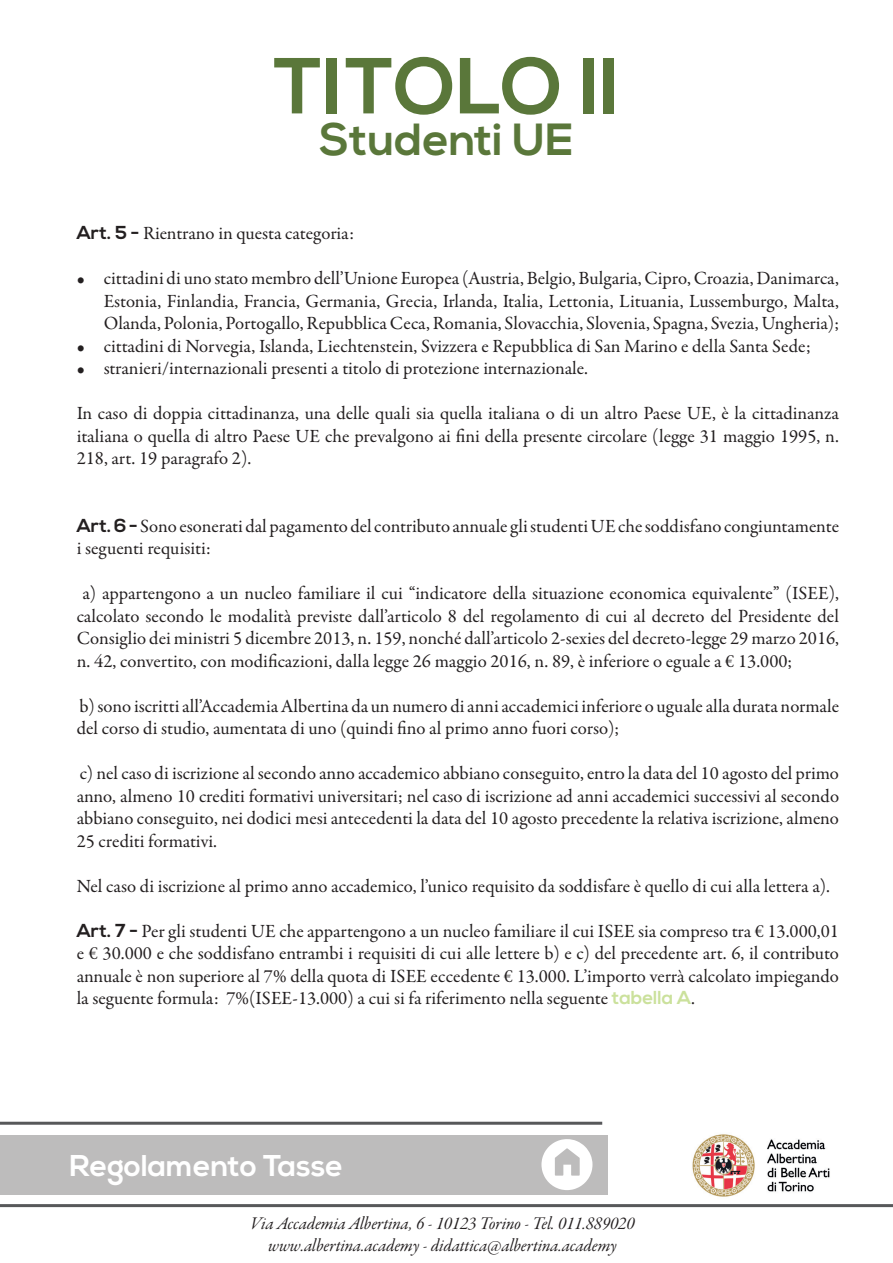
<style>
.page{position:relative;width:893px;height:1263px;background:#fff}
.page>*{position:absolute;margin:0;border:0;box-sizing:border-box;transform-origin:0 0}
.t1{font:700 79.2px "Nexa";color:#5a773a}
.t2{font:700 45px "Nexa";color:#5a773a}
.t3{font:700 30px "Nexa";color:#fff}
.t4{font:18.75px/22.5px "Garamond Premr Pro";color:#231f20;text-align:justify}
.t5{font:18px/21.6px "Garamond Premr Pro It Subh";color:#231f20;text-align:center}
.s1{font-family:"Nexa";font-weight:700}
.s2{font-family:"Nexa";font-weight:700;color:#cbe19c}
</style>
<div class="page">
<div style="left:0;top:1135px;width:608px;height:59px;background:#bdbcbc"></div>
<hr style="left:0;top:1122px;width:602px;height:3px;background:#57585a">
<img style="left:692px;top:1134px;width:138px;height:63px">
<hr style="left:0;top:1204px;width:893px;height:3px;background:#57585a">
<svg style="left:541px;top:1139px;width:51px;height:51px"></svg>
<h1 class="t1" style="left:274px;top:40px;width:347px">TITOLO II</h1>
<h2 class="t2" style="left:319px;top:114px;width:256px">Studenti UE</h2>
<p class="t4" style="left:77px;top:222px;width:279px"><span class="s1">Art. 5 -</span> Rientrano in questa categoria:</p>
<p class="t4" style="left:104px;top:267px;width:737px;text-indent:-27px">• cittadini di uno stato membro dell’Unione Europea (Austria, Belgio, Bulgaria, Cipro, Croazia, Danimarca, Estonia, Finlandia, Francia, Germania, Grecia, Irlanda, Italia, Lettonia, Lituania, Lussemburgo, Malta, Olanda, Polonia, Portogallo, Repubblica Ceca, Romania, Slovacchia, Slovenia, Spagna, Svezia, Ungheria);</p>
<p class="t4" style="left:77px;top:335px;width:736px">• cittadini di Norvegia, Islanda, Liechtenstein, Svizzera e Repubblica di San Marino e della Santa Sede;</p>
<p class="t4" style="left:77px;top:357px;width:513px">• stranieri/internazionali presenti a titolo di protezione internazionale.</p>
<p class="t4" style="left:77px;top:402px;width:764px">In caso di doppia cittadinanza, una delle quali sia quella italiana o di un altro Paese UE, è la cittadinanza italiana o quella di altro Paese UE che prevalgono ai fini della presente circolare (legge 31 maggio 1995, n.<br>218, art. 19 paragrafo 2).</p>
<p class="t4" style="left:77px;top:515px;width:764px"><span class="s1">Art. 6 -</span> Sono esonerati dal pagamento del contributo annuale gli studenti UE che soddisfano congiuntamente i seguenti requisiti:</p>
<p class="t4" style="left:77px;top:582px;width:764px;text-indent:6px">a) appartengono a un nucleo familiare il cui “indicatore della situazione economica equivalente” (ISEE), calcolato secondo le modalità previste dall’articolo 8 del regolamento di cui al decreto del Presidente del Consiglio dei ministri 5 dicembre 2013, n. 159, nonché dall’articolo 2-sexies del decreto-legge 29 marzo 2016, n. 42, convertito, con modificazioni, dalla legge 26 maggio 2016, n. 89, è inferiore o eguale a € 13.000;</p>
<p class="t4" style="left:77px;top:695px;width:764px">b) sono iscritti all’Accademia Albertina da un numero di anni accademici inferiore o uguale alla durata normale del corso di studio, aumentata di uno (quindi fino al primo anno fuori corso);</p>
<p class="t4" style="left:77px;top:762px;width:764px">c) nel caso di iscrizione al secondo anno accademico abbiano conseguito, entro la data del 10 agosto del primo anno, almeno 10 crediti formativi universitari; nel caso di iscrizione ad anni accademici successivi al secondo abbiano conseguito, nei dodici mesi antecedenti la data del 10 agosto precedente la relativa iscrizione, almeno 25 crediti formativi.</p>
<p class="t4" style="left:77px;top:875px;width:755px">Nel caso di iscrizione al primo anno accademico, l’unico requisito da soddisfare è quello di cui alla lettera a).</p>
<p class="t4" style="left:77px;top:920px;width:764px"><span class="s1">Art. 7 -</span> Per gli studenti UE che appartengono a un nucleo familiare il cui ISEE sia compreso tra € 13.000,01 e € 30.000 e che soddisfano entrambi i requisiti di cui alle lettere b) e c) del precedente art. 6, il contributo annuale è non superiore al 7% della quota di ISEE eccedente € 13.000. L’importo verrà calcolato impiegando la seguente formula: 7%(ISEE-13.000) a cui si fa riferimento nella seguente <span class="s2">tabella A</span>.</p>
<h3 class="t3" style="left:70px;top:1148px;width:275px">Regolamento Tasse</h3>
<p class="t5" style="left:251px;top:1214px;width:385px">Via Accademia Albertina, 6 - 10123 Torino - Tel. 011.889020 www.albertina.academy - didattica@albertina.academy</p>
</div>
